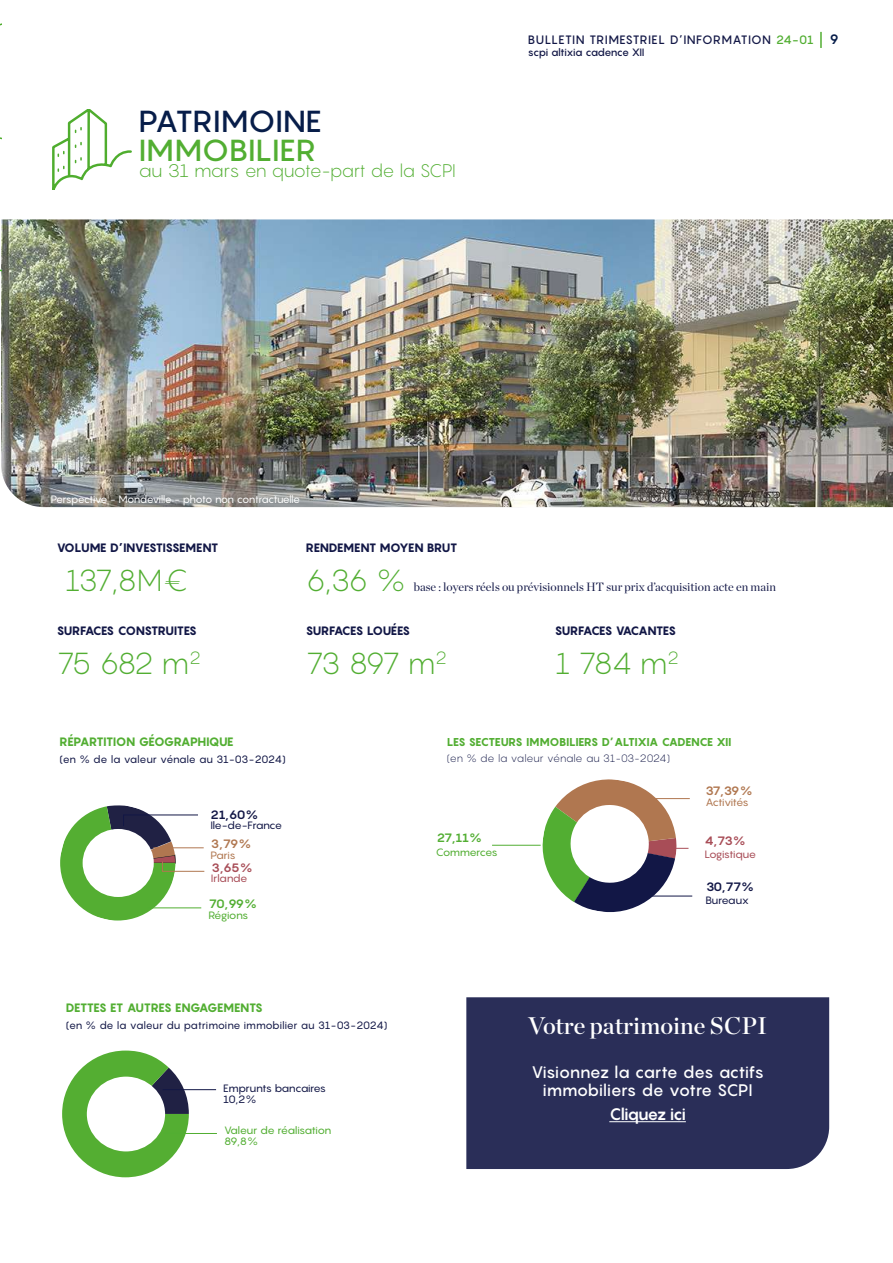
<style>
.page{position:relative;width:893px;height:1263px;background:#fff}
.page>*{position:absolute;margin:0;border:0;box-sizing:border-box;transform-origin:0 0}
.t1{font:300 30px "Pangram";letter-spacing:-.08em;color:#52ae32}
.t2{font:500 30px "Pangram";letter-spacing:-.015em;color:#071d49;scale:1.05 1}
.t3{font:500 30px "Pangram";letter-spacing:-.005em;color:#52ae32;scale:1.05 1}
.t4{font:24px "Chronicle Display Semi";color:#fff}
.t5{font:300 18px "Pangram";letter-spacing:-.035em;color:#52ae32;scale:1.05 1}
.t6{font:500 16.5px/18px "Pangram";letter-spacing:-.025em;color:#fff;text-align:center}
.t7{font:700 16.5px "Pangram";letter-spacing:-.06em;color:#fff}
.t8{font:700 13.5px "Pangram";color:#071d49}
.t9{font:800 12px "Pangram";letter-spacing:-.04em;color:#121746}
.t10{font:12px "Chronicle Display";color:#121746}
.t11{font:800 12px "Pangram";letter-spacing:-.04em;color:#52ae32}
.t12{font:500 12px "Pangram";letter-spacing:.035em;color:#121746}
.t13{font:800 12px "Pangram";letter-spacing:-.07em;color:#121746}
.t14{font:700 12px "Pangram";letter-spacing:-.055em;color:#121746;scale:1.05 1}
.t15{font:700 12px "Pangram";letter-spacing:-.07em;color:#52ae32;scale:1.05 1}
.t16{font:700 12px "Pangram";color:#b07750;scale:1.05 1}
.t17{font:700 12px "Pangram";color:#a84d57;scale:1.05 1}
.t18{font:800 11.25px "Pangram";letter-spacing:-.045em;color:#52ae32}
.t19{font:10.5px "Pangram";letter-spacing:-.035em;color:#121746}
.t20{font:10.5px "Pangram";letter-spacing:-.06em;color:#fff}
.t21{font:10.5px/10.5px "Pangram";letter-spacing:-.065em;color:#52ae32;scale:1.05 1}
.t22{font:300 10.5px "Pangram";letter-spacing:-.005em;color:#121746}
.t23{font:10.5px/10.5px "Pangram";letter-spacing:-.06em;color:#121746;scale:1.05 1}
.t24{font:500 10.5px "Pangram";letter-spacing:-.045em;color:#121746}
.t25{font:10.5px "Pangram";letter-spacing:-.055em;color:#a84d57;scale:1.05 1}
.t26{font:10.5px "Pangram";letter-spacing:-.045em;color:#b07750;scale:1.05 1}
.t27{font:10.5px "Pangram";letter-spacing:-.07em;color:#121746;scale:1.05 1}
.t28{font:10.5px "Pangram";letter-spacing:-.035em;color:#121746;scale:1.05 1}
.s1{color:#52ae32}
</style>
<div class="page">
<svg style="left:820px;top:32px;width:2px;height:16px"></svg>
<img style="left:1px;top:219px;width:892px;height:288px">
<hr style="left:123px;top:815px;width:75px;height:1px;background:#121746">
<hr style="left:153px;top:847px;width:51px;height:1px;background:#b07750">
<hr style="left:148px;top:908px;width:53px;height:1px;background:#52ae32">
<div style="left:466px;top:997px;width:363px;height:172px;background:#2a2e58"></div>
<hr style="left:609px;top:1121px;width:77px;height:1px;background:#fff">
<svg style="left:52px;top:109px;width:80px;height:81px"></svg>
<hr style="left:492px;top:845px;width:49px;height:1px;background:#52ae32">
<hr style="left:645px;top:798px;width:45px;height:1px;background:#b07750">
<hr style="left:618px;top:896px;width:74px;height:1px;background:#121746">
<svg style="left:533px;top:779px;width:152px;height:134px"></svg>
<hr style="left:656px;top:848px;width:32px;height:1px;background:#a84d57">
<svg style="left:62px;top:1050px;width:127px;height:127px"></svg>
<div style="left:87px;top:1076px;width:78px;height:75px;background:#fff;border-radius:50%"></div>
<hr style="left:164px;top:1133px;width:53px;height:1px;background:#52ae32">
<hr style="left:163px;top:1089px;width:53px;height:1px;background:#121746">
<hr style="left:162px;top:871px;width:42px;height:1px;background:#b07750">
<svg style="left:60px;top:805px;width:116px;height:115px"></svg>
<p class="t12" style="left:528px;top:32px;width:287px">BULLETIN TRIMESTRIEL D’INFORMATION <span class="s1">24-01</span></p>
<p class="t8" style="left:829px;top:31px;width:11px">9</p>
<h1 class="t2" style="left:138px;top:102px;width:176px">PATRIMOINE</h1>
<h1 class="t3" style="left:138px;top:130px;width:171px">IMMOBILIER</h1>
<h3 class="t5" style="left:138px;top:159px;width:304px">au 31 mars en quote-part de la SCPI</h3>
<p class="t24" style="left:528px;top:46px;width:118px">scpi altixia cadence XII</p>
<p class="t20" style="left:51px;top:492px;width:251px">Perspective - Mondeville - photo non contractuelle</p>
<p class="t9" style="left:57px;top:540px;width:163px">VOLUME D’INVESTISSEMENT</p>
<p class="t9" style="left:306px;top:540px;width:153px">RENDEMENT MOYEN BRUT</p>
<h1 class="t1" style="left:65px;top:561px;width:125px">137,8M€</h1>
<h1 class="t1" style="left:306px;top:561px;width:101px">6,36 %</h1>
<p class="t10" style="left:414px;top:578px;width:364px">base : loyers réels ou prévisionnels HT sur prix d’acquisition acte en main</p>
<p class="t9" style="left:57px;top:623px;width:142px">SURFACES CONSTRUITES</p>
<p class="t9" style="left:306px;top:623px;width:106px">SURFACES LOUÉES</p>
<p class="t13" style="left:555px;top:623px;width:123px">SURFACES VACANTES</p>
<h1 class="t1" style="left:57px;top:644px;width:145px">75 682 m<sup>2</sup></h1>
<h1 class="t1" style="left:306px;top:644px;width:143px">73 897 m<sup>2</sup></h1>
<h1 class="t1" style="left:555px;top:644px;width:125px">1 784 m<sup>2</sup></h1>
<p class="t11" style="left:60px;top:734px;width:176px">RÉPARTITION GÉOGRAPHIQUE</p>
<p class="t19" style="left:60px;top:752px;width:228px">(en % de la valeur vénale au 31-03-2024)</p>
<p class="t14" style="left:210px;top:807px;width:47px">21,60%</p>
<p class="t27" style="left:210px;top:818px;width:70px">Ile-de-France</p>
<p class="t16" style="left:211px;top:836px;width:40px">3,79%</p>
<p class="t26" style="left:210px;top:848px;width:26px">Paris</p>
<p class="t17" style="left:211px;top:859px;width:41px">3,65%</p>
<p class="t25" style="left:211px;top:872px;width:36px">Irlande</p>
<p class="t15" style="left:209px;top:896px;width:47px">70,99%</p>
<p class="t21" style="left:208px;top:909px;width:40px">Régions</p>
<p class="t11" style="left:66px;top:1000px;width:199px">DETTES ET AUTRES ENGAGEMENTS</p>
<p class="t19" style="left:66px;top:1018px;width:323px">(en % de la valeur du patrimoine immobilier au 31-03-2024)</p>
<p class="t23" style="left:223px;top:1083px;width:100px">Emprunts bancaires<br>10,2%</p>
<p class="t21" style="left:224px;top:1125px;width:104px">Valeur de réalisation<br>89,8%</p>
<p class="t18" style="left:447px;top:734px;width:286px">LES SECTEURS IMMOBILIERS D’ALTIXIA CADENCE XII</p>
<p class="t22" style="left:447px;top:752px;width:225px">(en % de la valeur vénale au 31-03-2024)</p>
<p class="t15" style="left:437px;top:830px;width:44px">27,11%</p>
<p class="t21" style="left:436px;top:846px;width:60px">Commerces</p>
<p class="t16" style="left:705px;top:782px;width:46px">37,39%</p>
<p class="t26" style="left:705px;top:796px;width:43px">Activités</p>
<p class="t17" style="left:705px;top:832px;width:40px">4,73%</p>
<p class="t25" style="left:704px;top:847px;width:51px">Logistique</p>
<p class="t14" style="left:706px;top:879px;width:47px">30,77%</p>
<p class="t28" style="left:705px;top:893px;width:43px">Bureaux</p>
<h2 class="t4" style="left:528px;top:1006px;width:240px">Votre patrimoine SCPI</h2>
<h3 class="t6" style="left:531px;top:1063px;width:234px">Visionnez la carte des actifs immobiliers de votre SCPI</h3>
<h3 class="t7" style="left:609px;top:1103px;width:78px">Cliquez ici</h3>
</div>
